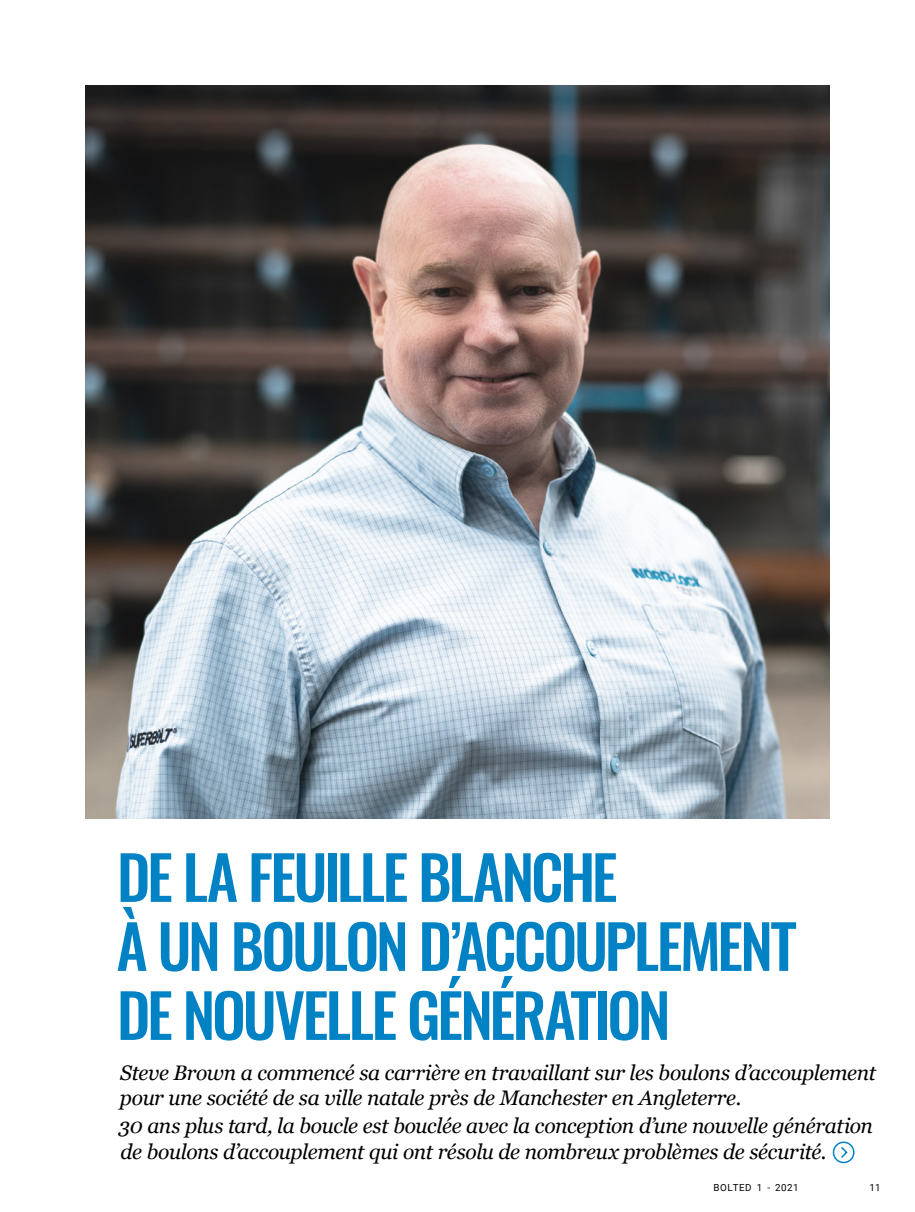
<style>
.page{position:relative;width:915px;height:1212px;background:#fff}
.page>*{position:absolute;margin:0;border:0;box-sizing:border-box;transform-origin:0 0}
.Title_-_Oswald{font:500 60px/69px "Oswald";letter-spacing:-.045em;color:#0082c4}
.t1{font:italic 21px/25.5px "Georgia";letter-spacing:-.02em;color:#000}
.t2{font:9.75px "Roboto";letter-spacing:.06em;color:#000}
</style>
<div class="page">
<img style="left:86px;top:85px;width:743px;height:734px">
<div style="left:832px;top:1141px;width:22px;height:22px;border:2px solid #0082c4;border-radius:50%"></div>
<svg style="left:841px;top:1147px;width:7px;height:11px"></svg>
<p class="Title_-_Oswald" style="left:116px;top:847px;width:681px">DE LA FEUILLE BLANCHE<br>À UN BOULON D’ACCOUPLEMENT<br>DE NOUVELLE GÉNÉRATION</p>
<p class="t1" style="left:120px;top:1060px;width:757px">Steve Brown a commencé sa carrière en travaillant sur les boulons d’accouplement pour une société de sa ville natale près de Manchester en Angleterre.</p>
<p class="t1" style="left:118px;top:1113px;width:755px">30 ans plus tard, la boucle est bouclée avec la conception d’une nouvelle génération de boulons d’accouplement qui ont résolu de nombreux problèmes de sécurité.</p>
<p class="t2" style="left:713px;top:1180px;width:87px">BOLTED 1 - 2021</p>
<p class="t2" style="left:869px;top:1180px;width:13px">11</p>
</div>
